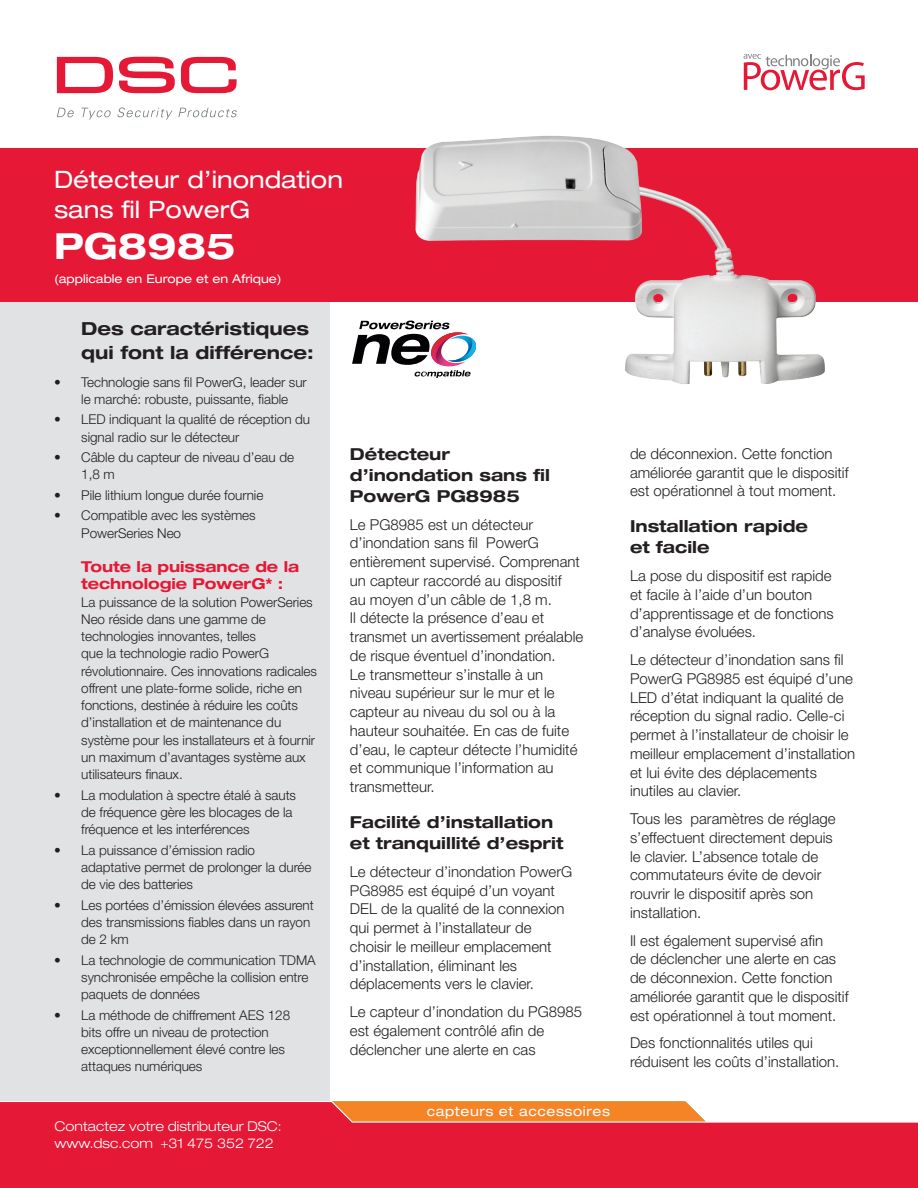
<style>
.page{position:relative;width:918px;height:1188px;background:#fff}
.page>*{position:absolute;margin:0;border:0;box-sizing:border-box;transform-origin:0 0}
.Product_Number{font:700 expanded 36px "Helvetica Neue LT Std";color:#fff}
.Product_Name{font:expanded 24px/30px "Helvetica Neue LT Std";color:#fff}
.Features_Title{font:700 expanded 18px/24px "Helvetica Neue LT Std";color:#231f20}
.Headings{font:700 expanded 16.5px/21px "Helvetica Neue LT Std";color:#231f20}
.Paragraph_Style{font:300 15px/18.8px "Helvetica Neue LT Pro";color:#231f20}
.t1{font:700 expanded 15px/17.2px "Helvetica Neue LT Std";letter-spacing:-.005em;color:#e51836}
.t2{font:300 13.5px/17.2px "Helvetica Neue LT Std";letter-spacing:-.005em;color:#231f20}
.t3{font:300 expanded 13.5px "Helvetica Neue LT Pro";color:#fff}
.t4{font:300 expanded 13.5px "Helvetica Neue LT Std";color:#fff}
.t5{font:expanded 13.5px "Helvetica Neue LT Std";letter-spacing:.04em;color:#fff}
.t6{font:500 expanded 13.5px "Helvetica Neue LT Pro";letter-spacing:.04em;color:#fff}
.Product_Name-2{font:expanded 12px "Helvetica Neue LT Std";color:#fff}
.s1{font-family:"Helvetica Neue LT Pro"}
</style>
<div class="page">
<div style="left:0;top:162px;width:329px;height:1026px;background:#e1e2e4"></div>
<div style="left:0;top:148px;width:918px;height:154px;background:#e51836"></div>
<svg style="left:0;top:1100px;width:918px;height:88px;background:#e83444"></svg>
<svg style="left:57px;top:57px;width:56px;height:36px"></svg>
<svg style="left:119px;top:57px;width:56px;height:36px"></svg>
<svg style="left:181px;top:57px;width:56px;height:36px"></svg>
<svg style="left:57px;top:108px;width:17px;height:9px"></svg>
<svg style="left:81px;top:108px;width:30px;height:12px"></svg>
<svg style="left:117px;top:107px;width:55px;height:13px"></svg>
<svg style="left:178px;top:108px;width:59px;height:9px"></svg>
<img style="left:366px;top:135px;width:459px;height:249px">
<svg style="left:352px;top:321px;width:126px;height:57px"></svg>
<svg style="left:744px;top:54px;width:121px;height:36px"></svg>
<p class="Product_Name" style="left:54px;top:164px;width:290px">Détecteur d’inondation sans fil PowerG</p>
<p class="Product_Number" style="left:54px;top:224px;width:183px">PG8985</p>
<p class="Product_Name-2" style="left:54px;top:272px;width:229px">(applicable en Europe et en Afrique)</p>
<p class="Features_Title" style="left:81px;top:316px;width:234px">Des caractéristiques qui font la différence:</p>
<p class="t2" style="left:81px;top:373px;width:227px;text-indent:-27px">• Technologie sans fil PowerG, leader sur le marché: robuste, puissante, fiable</p>
<p class="t2" style="left:81px;top:411px;width:230px;text-indent:-27px">• LED indiquant la qualité de réception du signal radio sur le détecteur</p>
<p class="t2" style="left:81px;top:449px;width:214px;text-indent:-27px">• Câble du capteur de niveau d’eau de<br>1,8 m</p>
<p class="t2" style="left:54px;top:486px;width:211px">• Pile lithium longue durée fournie</p>
<p class="t2" style="left:81px;top:507px;width:176px;text-indent:-27px">• Compatible avec les systèmes<br>PowerSeries Neo</p>
<p class="t1" style="left:81px;top:558px;width:219px">Toute la puissance de la technologie PowerG* :</p>
<p class="t2" style="left:81px;top:593px;width:237px">La puissance de la solution PowerSeries Neo réside dans une gamme de technologies innovantes, telles<br>que la technologie radio PowerG révolutionnaire. Ces innovations radicales offrent une plate-forme solide, riche en fonctions, destinée à réduire les coûts d’installation et de maintenance du système pour les installateurs et à fournir un maximum d’avantages système aux utilisateurs finaux.</p>
<p class="t2" style="left:81px;top:786px;width:216px;text-indent:-27px">• La modulation à spectre étalé à sauts de fréquence gère les blocages de la fréquence et les interférences</p>
<p class="t2" style="left:81px;top:841px;width:232px;text-indent:-27px">• La puissance d’émission radio adaptative permet de prolonger la durée de vie des batteries</p>
<p class="t2" style="left:81px;top:896px;width:234px;text-indent:-27px">• Les portées d’émission élevées assurent des transmissions fiables dans un rayon de 2 km</p>
<p class="t2" style="left:81px;top:951px;width:236px;text-indent:-27px">• La technologie de communication TDMA synchronisée empêche la collision entre paquets de données</p>
<p class="t2" style="left:81px;top:1006px;width:210px;text-indent:-27px">• La méthode de chiffrement AES 128 bits offre un niveau de protection exceptionnellement élevé contre les attaques numériques</p>
<p class="t3" style="left:55px;top:1119px;width:229px">Contactez votre distributeur DSC:</p>
<p class="t4" style="left:55px;top:1135px;width:221px"><span class="s1">www.dsc.com</span> +31 475 352 722</p>
<p class="Headings" style="left:350px;top:443px;width:202px">Détecteur d’inondation sans fil<br>PowerG PG8985</p>
<p class="Paragraph_Style" style="left:350px;top:515px;width:235px">Le PG8985 est un détecteur d’inondation sans fil PowerG entièrement supervisé. Comprenant un capteur raccordé au dispositif<br>au moyen d’un câble de 1,8 m.<br>Il détecte la présence d’eau et transmet un avertissement préalable de risque éventuel d’inondation.<br>Le transmetteur s’installe à un niveau supérieur sur le mur et le capteur au niveau du sol ou à la hauteur souhaitée. En cas de fuite d’eau, le capteur détecte l’humidité et communique l’information au transmetteur.</p>
<p class="Headings" style="left:350px;top:811px;width:215px">Facilité d’installation et tranquillité d’esprit</p>
<p class="Paragraph_Style" style="left:350px;top:862px;width:224px">Le détecteur d’inondation PowerG<br>PG8985 est équipé d’un voyant<br>DEL de la qualité de la connexion qui permet à l’installateur de choisir le meilleur emplacement d’installation, éliminant les déplacements vers le clavier.</p>
<p class="Paragraph_Style" style="left:350px;top:1002px;width:234px">Le capteur d’inondation du PG8985 est également contrôlé afin de déclencher une alerte en cas</p>
<p class="t6" style="left:452px;top:1102px;width:134px">communications</p>
<p class="t5" style="left:427px;top:1103px;width:185px">capteurs et accessoires</p>
<p class="Paragraph_Style" style="left:630px;top:444px;width:220px">de déconnexion. Cette fonction améliorée garantit que le dispositif est opérationnel à tout moment.</p>
<p class="Headings" style="left:630px;top:516px;width:180px">Installation rapide et facile</p>
<p class="Paragraph_Style" style="left:630px;top:566px;width:205px">La pose du dispositif est rapide et facile à l’aide d’un bouton d’apprentissage et de fonctions d’analyse évoluées.</p>
<p class="Paragraph_Style" style="left:630px;top:650px;width:227px">Le détecteur d’inondation sans fil PowerG PG8985 est équipé d’une LED d’état indiquant la qualité de réception du signal radio. Celle-ci permet à l’installateur de choisir le meilleur emplacement d’installation et lui évite des déplacements inutiles au clavier.</p>
<p class="Paragraph_Style" style="left:630px;top:809px;width:207px">Tous les paramètres de réglage s’effectuent directement depuis le clavier. L’absence totale de commutateurs évite de devoir rouvrir le dispositif après son installation.</p>
<p class="Paragraph_Style" style="left:630px;top:931px;width:220px">Il est également supervisé afin<br>de déclencher une alerte en cas de déconnexion. Cette fonction améliorée garantit que le dispositif est opérationnel à tout moment.</p>
<p class="Paragraph_Style" style="left:630px;top:1033px;width:211px">Des fonctionnalités utiles qui réduisent les coûts d’installation.</p>
</div>
